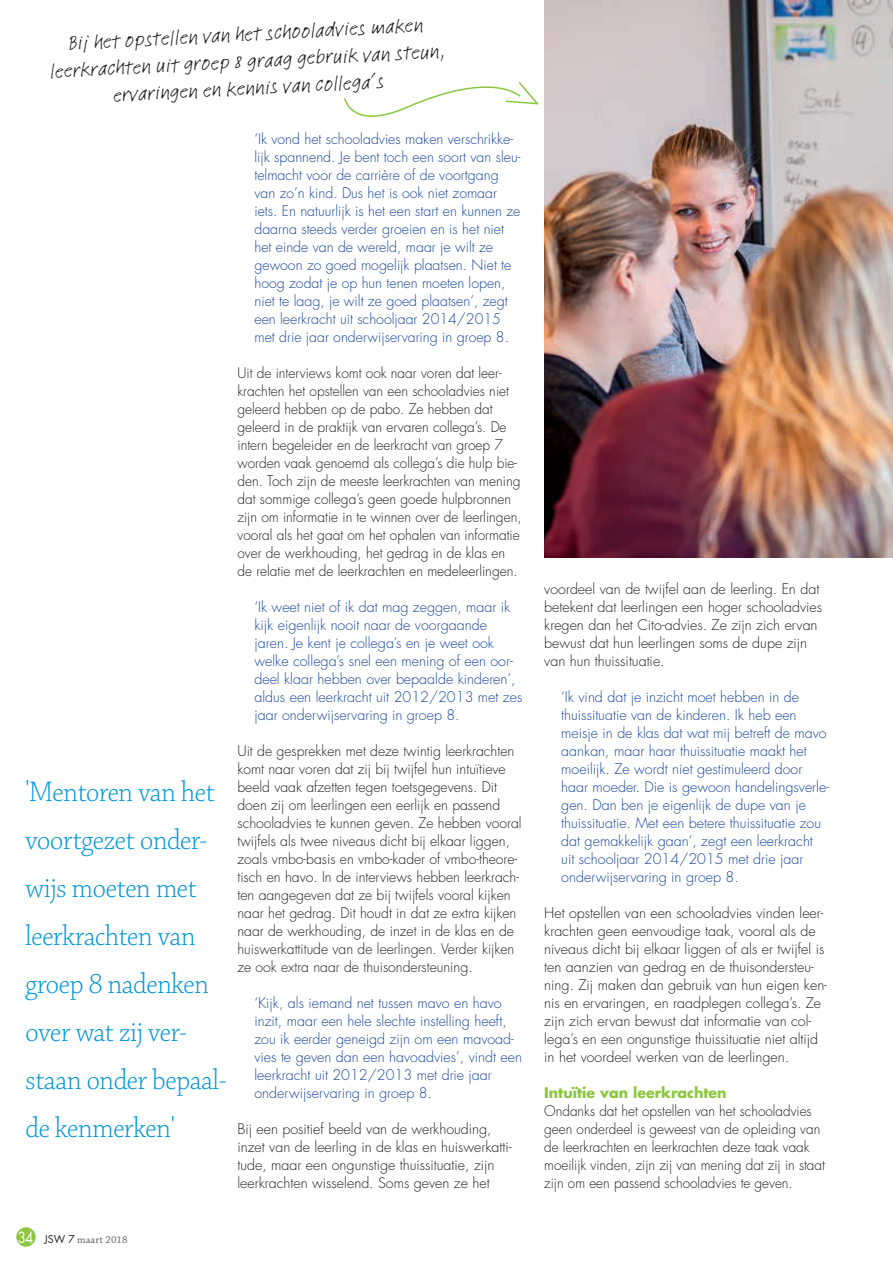
<style>
.page{position:relative;width:893px;height:1263px;background:#fff}
.page>*{position:absolute;margin:0;border:0;box-sizing:border-box;transform-origin:0 0}
.t1{font:30px/48px "Chaparral Pro Light Subh";letter-spacing:-.005em;color:#0095d9;scale:.96 1}
.t2{font:21px/27px "Linotype Feltpen";color:#231f20;text-align:center}
.t3{font:300 14.25px/18px "Futura Std";color:#18469d}
.t4{font:300 14.25px/18px "Futura Std";color:#231f20}
.t5{font:300 14.25px/18px "Futura Std";color:#231f20;scale:.96 1}
.t6{font:300 14.25px/18px "Futura Std";color:#231f20;scale:.95 1}
.t7{font:700 14.25px "Futura Std";color:#8bc63e}
.t8{font:10.5px "Chaparral Pro";color:#636366}
.s1{font-family:"Futura Std";font-size:15px;color:#fff}
.s2{font-family:"Futura Std";color:#231f20}
</style>
<div class="page">
<img style="left:544px;top:0;width:349px;height:557px">
<svg style="left:344px;top:82px;width:195px;height:35px"></svg>
<div style="left:16px;top:1227px;width:20px;height:20px;background:#8bc63e;border-radius:50%"></div>
<h2 class="t2" style="left:48px;top:30px;width:397px;rotate:-3deg">Bij het opstellen van het schooladvies maken leerkrachten uit groep 8 graag gebruik van steun, ervaringen en kennis van collega’s</h2>
<h1 class="t1" style="left:26px;top:770px;width:211px">'Mentoren van het voortgezet onder&shy;wijs moeten met leerkrachten van groep 8 nadenken over wat zij ver&shy;staan onder bepaal&shy;de kenmerken'</h1>
<p class="t3" style="left:254px;top:130px;width:267px">‘Ik vond het schooladvies maken verschrikke&shy;lijk spannend. Je bent toch een soort van sleu&shy;telmacht voor de carrière of de voortgang van zo’n kind. Dus het is ook niet zomaar iets. En natuurlijk is het een start en kunnen ze daarna steeds verder groeien en is het niet het einde van de wereld, maar je wilt ze gewoon zo goed mogelijk plaatsen. Niet te hoog zodat je op hun tenen moeten lopen, niet te laag, je wilt ze goed plaatsen’, zegt een leerkracht uit schooljaar 2014/2015 met drie jaar onderwijservaring in groep 8.</p>
<p class="t5" style="left:237px;top:364px;width:297px">Uit de interviews komt ook naar voren dat leer&shy;krachten het opstellen van een schooladvies niet geleerd hebben op de pabo. Ze hebben dat geleerd in de praktijk van ervaren collega’s. De intern begeleider en de leerkracht van groep 7 worden vaak genoemd als collega’s die hulp bie&shy;den. Toch zijn de meeste leerkrachten van mening dat sommige collega’s geen goede hulpbronnen zijn om informatie in te winnen over de leerlingen, vooral als het gaat om het ophalen van informatie over de werkhouding, het gedrag in de klas en de relatie met de leerkrachten en medeleerlingen.</p>
<p class="t3" style="left:254px;top:598px;width:269px">‘Ik weet niet of ik dat mag zeggen, maar ik kijk eigenlijk nooit naar de voorgaande jaren. Je kent je collega’s en je weet ook welke collega’s snel een mening of een oor&shy;deel klaar hebben over bepaalde kinderen’, aldus een leerkracht uit 2012/2013 met zes jaar onderwijservaring in groep 8.</p>
<p class="t4" style="left:237px;top:742px;width:286px">Uit de gesprekken met deze twintig leerkrachten komt naar voren dat zij bij twijfel hun intuïtieve beeld vaak afzetten tegen toetsgegevens. Dit doen zij om leerlingen een eerlijk en passend schooladvies te kunnen geven. Ze hebben vooral twijfels als twee niveaus dicht bij elkaar liggen, zoals vmbo-basis en vmbo-kader of vmbo-theore&shy;tisch en havo. In de interviews hebben leerkrach&shy;ten aangegeven dat ze bij twijfels vooral kijken naar het gedrag. Dit houdt in dat ze extra kijken naar de werkhouding, de inzet in de klas en de huiswerkattitude van de leerlingen. Verder kijken ze ook extra naar de thuisondersteuning.</p>
<p class="t3" style="left:254px;top:994px;width:269px">‘Kijk, als iemand net tussen mavo en havo inzit, maar een hele slechte instelling heeft, zou ik eerder geneigd zijn om een mavoad&shy;vies te geven dan een havoadvies’, vindt een leerkracht uit 2012/2013 met drie jaar onderwijservaring in groep 8.</p>
<p class="t4" style="left:237px;top:1120px;width:276px">Bij een positief beeld van de werkhouding, inzet van de leerling in de klas en huiswerkatti&shy;tude, maar een ongunstige thuissituatie, zijn leerkrachten wisselend. Soms geven ze het</p>
<p class="t8" style="left:18px;top:1234px;width:111px"><span class="s1">34</span> <span class="s2">JSW 7</span> maart 2018</p>
<p class="t4" style="left:544px;top:580px;width:279px">voordeel van de twijfel aan de leerling. En dat betekent dat leerlingen een hoger schooladvies kregen dan het Cito-advies. Ze zijn zich ervan bewust dat hun leerlingen soms de dupe zijn van hun thuissituatie.</p>
<p class="t3" style="left:561px;top:688px;width:269px">‘Ik vind dat je inzicht moet hebben in de thuissituatie van de kinderen. Ik heb een meisje in de klas dat wat mij betreft de mavo aankan, maar haar thuissituatie maakt het moeilijk. Ze wordt niet gestimuleerd door haar moeder. Die is gewoon handelingsverle&shy;gen. Dan ben je eigenlijk de dupe van je thuissituatie. Met een betere thuissituatie zou dat gemakkelijk gaan’, zegt een leerkracht uit schooljaar 2014/2015 met drie jaar onderwijservaring in groep 8.</p>
<p class="t4" style="left:544px;top:904px;width:284px">Het opstellen van een schooladvies vinden leer&shy;krachten geen eenvoudige taak, vooral als de niveaus dicht bij elkaar liggen of als er twijfel is ten aanzien van gedrag en de thuisondersteu&shy;ning. Zij maken dan gebruik van hun eigen ken&shy;nis en ervaringen, en raadplegen collega’s. Ze zijn zich ervan bewust dat informatie van col&shy;lega’s en een ongunstige thuissituatie niet altijd in het voordeel werken van de leerlingen.</p>
<p class="t7" style="left:544px;top:1083px;width:184px">Intuïtie van leerkrachten</p>
<p class="t6" style="left:544px;top:1102px;width:297px">Ondanks dat het opstellen van het schooladvies geen onderdeel is geweest van de opleiding van de leerkrachten en leerkrachten deze taak vaak moeilijk vinden, zijn zij van mening dat zij in staat zijn om een passend schooladvies te geven.</p>
</div>
